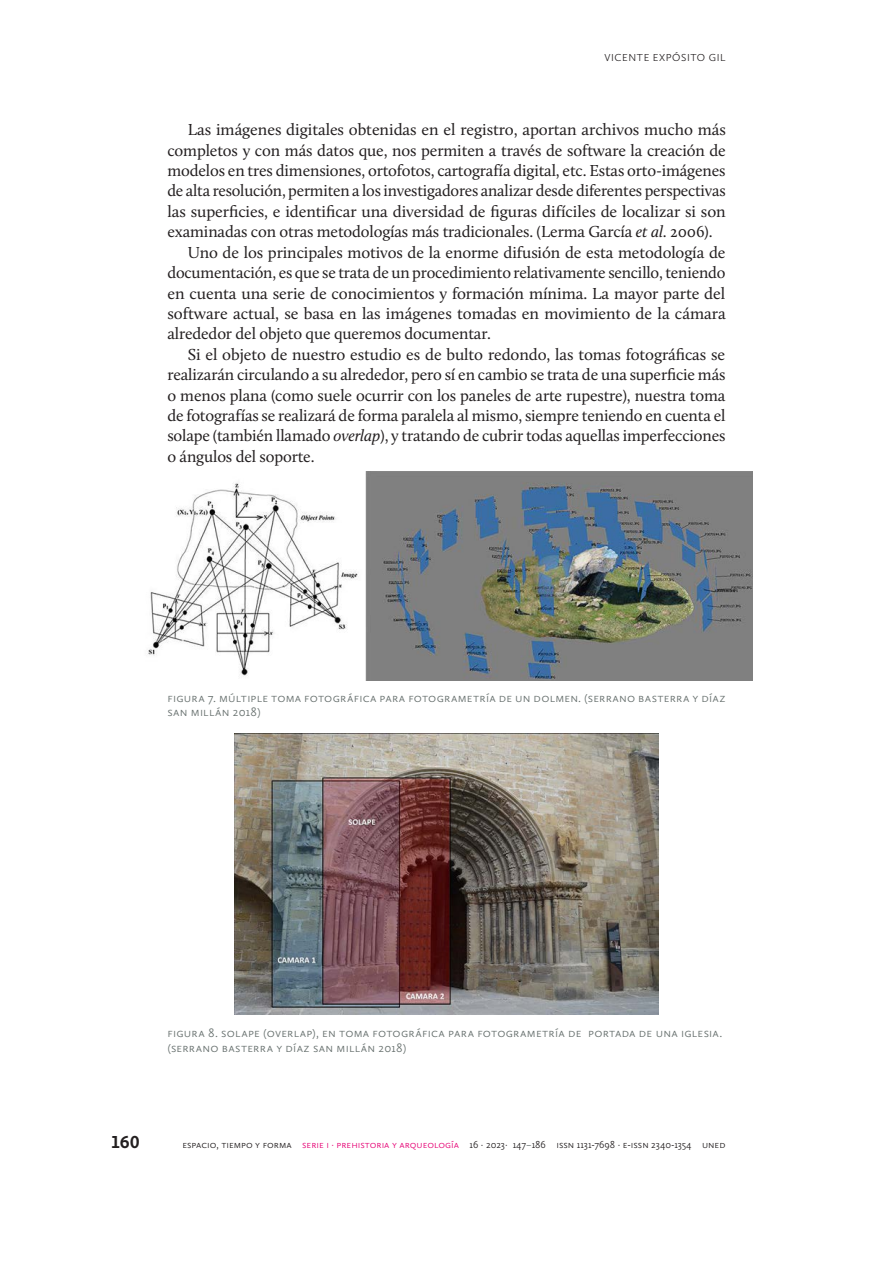
<style>
.page{position:relative;width:893px;height:1263px;background:#fff}
.page>*{position:absolute;margin:0;border:0;box-sizing:border-box;transform-origin:0 0}
.t1{font:700 18px "Calluna Sans";color:#231f20}
.Cuerpo{font:16.5px/20.4px "Calluna";letter-spacing:-.01em;color:#231f20;text-align:justify}
.Imagen_Pie{font:300 12.75px "Calluna Sans";letter-spacing:.02em;color:#67706e}
.t2{font:300 10.5px "Calluna Sans";color:#231f20}
.t3{font:300 10.5px "Calluna Sans";letter-spacing:.055em;color:#231f20}
.t4{font:300 10.5px "Calluna Sans";color:#e60275}
.s1{font-style:italic}
.s2{color:#e60275}
.s3{font-weight:400;color:#67706e}
</style>
<div class="page">
<img style="left:148px;top:472px;width:604px;height:209px">
<img style="left:235px;top:733px;width:424px;height:282px">
<p class="t3" style="left:604px;top:52px;width:122px">Vice nte Expósito Gi l</p>
<p class="Cuerpo" style="left:167px;top:119px;width:560px;text-indent:20px">Las imágenes digitales obtenidas en el registro, aportan archivos mucho más completos y con más datos que, nos permiten a través de software la creación de modelos en tres dimensiones, ortofotos, cartografía digital, etc. Estas orto-imágenes de alta resolución, permiten a los investigadores analizar desde diferentes perspectivas las superficies, e identificar una diversidad de figuras difíciles de localizar si son examinadas con otras metodologías más tradicionales. (Lerma García <span class="s1">et al</span>. 2006).</p>
<p class="Cuerpo" style="left:167px;top:242px;width:560px;text-indent:20px">Uno de los principales motivos de la enorme difusión de esta metodología de documentación, es que se trata de un procedimiento relativamente sencillo, teniendo en cuenta una serie de conocimientos y formación mínima. La mayor parte del software actual, se basa en las imágenes tomadas en movimiento de la cámara alrededor del objeto que queremos documentar.</p>
<p class="Cuerpo" style="left:167px;top:344px;width:560px;text-indent:20px">Si el objeto de nuestro estudio es de bulto redondo, las tomas fotográficas se realizarán circulando a su alrededor, pero sí en cambio se trata de una superficie más o menos plana (como suele ocurrir con los paneles de arte rupestre), nuestra toma de fotografías se realizará de forma paralela al mismo, siempre teniendo en cuenta el solape (también llamado <span class="s1">overlap</span>), y tratando de cubrir todas aquellas imperfecciones o ángulos del soporte.</p>
<p class="Imagen_Pie" style="left:167px;top:690px;width:113px">Figura 7. Múltip le toma</p>
<p class="Imagen_Pie" style="left:304px;top:690px;width:8px">foto</p>
<p class="Imagen_Pie" style="left:333px;top:690px;width:23px">gráfica</p>
<p class="Imagen_Pie" style="left:380px;top:690px;width:8px">para</p>
<p class="Imagen_Pie" style="left:408px;top:690px;width:8px">foto</p>
<p class="Imagen_Pie" style="left:437px;top:690px;width:10px">grametr</p>
<p class="Imagen_Pie" style="left:486px;top:690px;width:73px">ía de un dolmen</p>
<p class="Imagen_Pie" style="left:578px;top:690px;width:23px">. (Serrano</p>
<p class="Imagen_Pie" style="left:638px;top:690px;width:9px">Basterra</p>
<p class="Imagen_Pie" style="left:692px;top:690px;width:35px">y Díaz</p>
<p class="Imagen_Pie" style="left:167px;top:704px;width:95px">San Mi llán 2018)</p>
<p class="Imagen_Pie" style="left:167px;top:1025px;width:77px">Figura 8. Solape</p>
<p class="Imagen_Pie" style="left:263px;top:1025px;width:85px">(over lap ), en toma</p>
<p class="Imagen_Pie" style="left:373px;top:1025px;width:8px">foto</p>
<p class="Imagen_Pie" style="left:401px;top:1025px;width:23px">gráfica</p>
<p class="Imagen_Pie" style="left:448px;top:1025px;width:8px">para</p>
<p class="Imagen_Pie" style="left:477px;top:1025px;width:8px">foto</p>
<p class="Imagen_Pie" style="left:506px;top:1025px;width:10px">grametr</p>
<p class="Imagen_Pie" style="left:555px;top:1025px;width:41px">ía de portada</p>
<p class="Imagen_Pie" style="left:639px;top:1025px;width:61px">de una iglesia</p>
<p class="Imagen_Pie" style="left:719px;top:1025px;width:4px">.</p>
<p class="Imagen_Pie" style="left:167px;top:1040px;width:17px">(Serrano</p>
<p class="Imagen_Pie" style="left:222px;top:1040px;width:9px">Basterra</p>
<p class="Imagen_Pie" style="left:276px;top:1040px;width:132px">y Díaz San Mi llán 2018)</p>
<p class="t1" style="left:112px;top:1131px;width:30px">160</p>
<p class="t2" style="left:182px;top:1138px;width:130px">ESPACIO, TIEMPO Y FORMA <span class="s2">Serie</span></p>
<p class="t4" style="left:326px;top:1138px;width:37px">I · prehistoria</p>
<p class="t2" style="left:392px;top:1138px;width:244px"><span class="s2">y arqueo logía</span> 16 · 2023· 147<span class="s3">–</span>186 ISSN 1131-7698 · e-issn</p>
<p class="t2" style="left:651px;top:1138px;width:76px">2340-1354 U NED</p>
</div>
